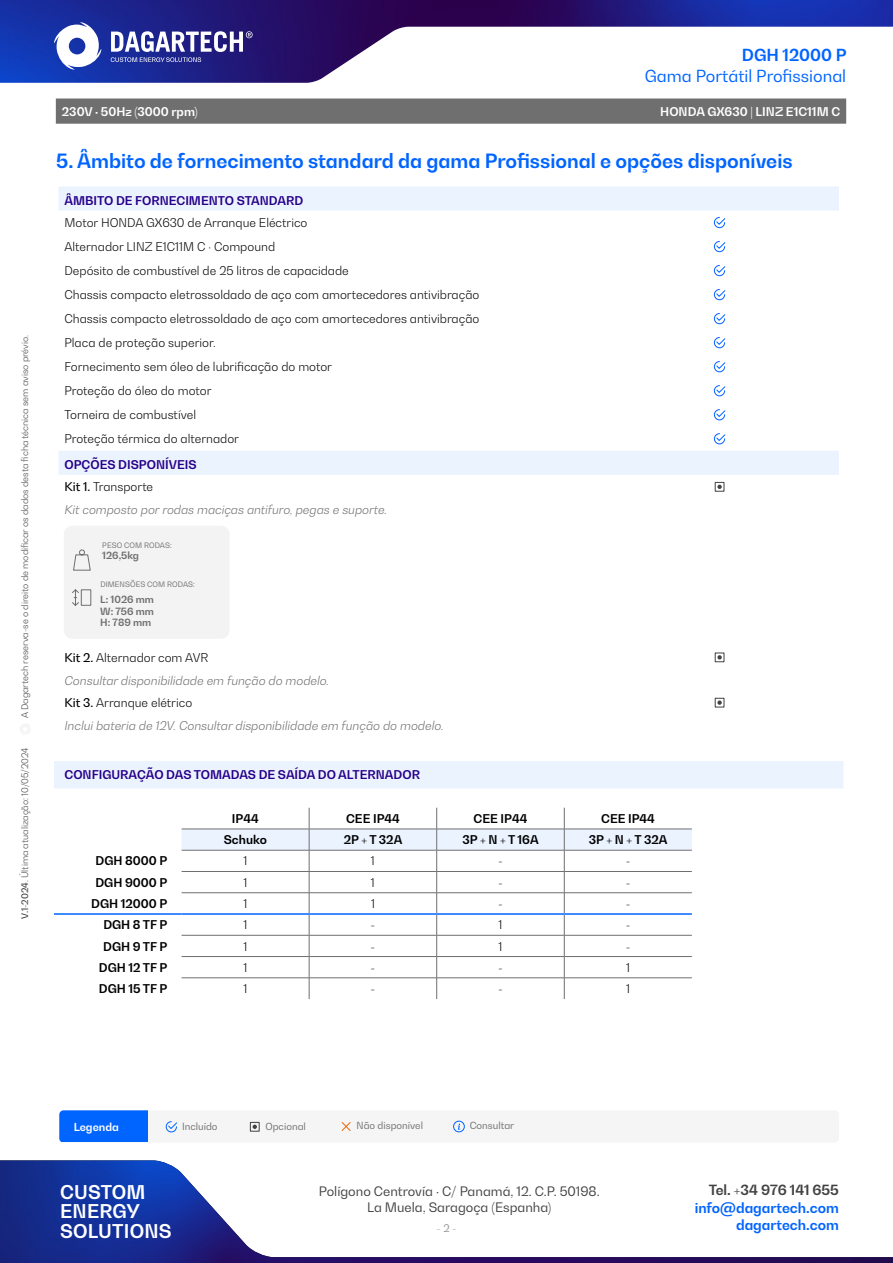
<style>
.page{position:relative;width:893px;height:1263px;background:#fff}
.page>*{position:absolute;margin:0;border:0;box-sizing:border-box;transform-origin:0 0}
.t1{font:700 19.5px "Bw Gradual";color:#0064ff}
.t2{font:700 18.75px/19.4px "Bw Gradual";letter-spacing:.01em;color:#fff}
.t3{font:16.5px "Bw Gradual";color:#0064ff}
.t4{font:700 16.5px "Bw Gradual";color:#0064ff}
.t5{font:700 13.95px "Bw Gradual";color:#0064ff}
.t6{font:700 13.95px "Bw Gradual";color:#424242}
.t7{font:12.9px/16.2px "Bw Gradual";color:#424242;text-align:center}
.t8{font:300 12px/24px "Bw Gradual";color:#000}
.t9{font:italic 300 12px/22.6px "Bw Gradual";color:#706f6f}
.t10{font:700 12px "Bw Gradual";color:#000}
.t11{font:700 12px "Bw Gradual";color:#270089}
.t12{font:700 12px "Bw Gradual";color:#fff}
.t13{font:700 10.95px "Bw Gradual";color:#fff}
.t14{font:10.5px "Bw Gradual";color:#949091}
.t15{font:700 9.9px/11.4px "Bw Gradual";color:#706f6f;text-align:justify}
.t16{font:9.75px "Bw Gradual";color:#706f6f}
.t17{font:300 9px "Bw Gradual";color:#424242}
.t18{font:7.5px "Bw Gradual";letter-spacing:.01em;color:#706f6f}
.s1{font-weight:500}
.s2{font-weight:700;font-style:normal;color:#270089}
.s3{font-weight:500;font-style:normal;color:#000}
.s4{font-style:normal;color:#000}
</style>
<div class="page">
<img style="left:0;top:0;width:893px;height:83px">
<svg style="left:111px;top:31px;width:142px;height:31px"></svg>
<svg style="left:54px;top:22px;width:47px;height:48px"></svg>
<img style="left:0;top:1160px;width:893px;height:103px">
<div style="left:59px;top:1110px;width:780px;height:33px;background:#f6f5f5;border-radius:4px"></div>
<div style="left:59px;top:1110px;width:89px;height:32px;background:#0064ff"></div>
<svg style="left:165px;top:1121px;width:12px;height:12px"></svg>
<div style="left:250px;top:1122px;width:10px;height:9px;border:1px solid #424242"></div>
<svg style="left:253px;top:1124px;width:4px;height:5px"></svg>
<div style="left:453px;top:1121px;width:12px;height:11px;border:1px solid #0064ff;border-radius:50%"></div>
<svg style="left:458px;top:1123px;width:2px;height:7px"></svg>
<svg style="left:341px;top:1122px;width:10px;height:9px"></svg>
<div style="left:56px;top:99px;width:790px;height:25px;background:#706f6f"></div>
<div style="left:64px;top:526px;width:166px;height:113px;background:#f4f3f3;border-radius:9px"></div>
<svg style="left:59px;top:186px;width:780px;height:289px"></svg>
<svg style="left:714px;top:217px;width:12px;height:11px"></svg>
<svg style="left:714px;top:241px;width:12px;height:11px"></svg>
<svg style="left:714px;top:265px;width:12px;height:11px"></svg>
<svg style="left:714px;top:289px;width:12px;height:11px"></svg>
<svg style="left:714px;top:313px;width:12px;height:11px"></svg>
<svg style="left:714px;top:337px;width:12px;height:11px"></svg>
<svg style="left:714px;top:361px;width:12px;height:12px"></svg>
<svg style="left:714px;top:385px;width:12px;height:12px"></svg>
<svg style="left:714px;top:409px;width:12px;height:12px"></svg>
<svg style="left:714px;top:433px;width:12px;height:12px"></svg>
<div style="left:715px;top:482px;width:9px;height:10px;border:1px solid #424242"></div>
<svg style="left:717px;top:485px;width:5px;height:4px"></svg>
<div style="left:715px;top:652px;width:9px;height:10px;border:1px solid #424242"></div>
<svg style="left:717px;top:655px;width:5px;height:4px"></svg>
<div style="left:715px;top:698px;width:9px;height:9px;border:1px solid #424242"></div>
<svg style="left:717px;top:700px;width:5px;height:5px"></svg>
<div style="left:54px;top:761px;width:789px;height:27px;background:#ebf3ff"></div>
<svg style="left:73px;top:549px;width:18px;height:22px"></svg>
<svg style="left:72px;top:589px;width:19px;height:17px"></svg>
<svg style="left:182px;top:808px;width:510px;height:191px"></svg>
<hr style="left:54px;top:913px;width:128px;height:2px;background:#0064ff">
<hr style="left:182px;top:913px;width:127px;height:2px;background:#0064ff">
<hr style="left:309px;top:913px;width:128px;height:2px;background:#0064ff">
<hr style="left:437px;top:913px;width:127px;height:2px;background:#0064ff">
<hr style="left:564px;top:913px;width:128px;height:2px;background:#0064ff">
<p class="t17" style="left:19px;top:718px;width:384px;rotate:-90deg">A Dagartech reserva-se o direito de modificar os dados desta ficha técnica sem aviso prévio.</p>
<p class="t17" style="left:19px;top:918px;width:173px;rotate:-90deg"><span class="s1">V.1-2024</span>. Última atualização: 10/05/2024</p>
<h3 class="t4" style="left:742px;top:44px;width:106px">DGH 12000 P</h3>
<h3 class="t3" style="left:645px;top:65px;width:203px">Gama Portátil Profissional</h3>
<p class="t12" style="left:62px;top:103px;width:138px">230V · 50Hz (3000 rpm)</p>
<p class="t12" style="left:660px;top:103px;width:181px">HONDA GX630 | LINZ E1C11M C</p>
<h1 class="t1" style="left:56px;top:148px;width:738px">5. Âmbito de fornecimento standard da gama Profissional e opções disponíveis</h1>
<p class="t11" style="left:64px;top:192px;width:240px">ÂMBITO DE FORNECIMENTO STANDARD</p>
<p class="t8" style="left:64px;top:210px;width:416px">Motor HONDA GX630 de Arranque Eléctrico<br>Alternador LINZ E1C11M C · Compound<br>Depósito de combustível de 25 litros de capacidade<br>Chassis compacto eletrossoldado de aço com amortecedores antivibração Chassis compacto eletrossoldado de aço com amortecedores antivibração Placa de proteção superior.<br>Fornecimento sem óleo de lubrificação do motor<br>Proteção do óleo do motor<br>Torneira de combustível<br>Proteção térmica do alternador</p>
<p class="t9" style="left:64px;top:453px;width:324px"><span class="s2">OPÇÕES DISPONÍVEIS<br></span><span class="s3">Kit 1.</span> <span class="s4">Transporte<br></span>Kit composto por rodas maciças antifuro, pegas e suporte.</p>
<p class="t18" style="left:102px;top:540px;width:71px">PESO COM RODAS:</p>
<p class="t15" style="left:102px;top:549px;width:38px">126,5kg</p>
<p class="t15" style="left:100px;top:594px;width:55px">L: 1026 mm W: 756 mm H: 789 mm</p>
<p class="t18" style="left:100px;top:579px;width:96px">DIMENSÕES COM RODAS:</p>
<p class="t9" style="left:64px;top:646px;width:381px"><span class="s3">Kit 2.</span> <span class="s4">Alternador com AVR<br></span>Consultar disponibilidade em função do modelo.<br><span class="s3">Kit 3.</span> <span class="s4">Arranque elétrico<br></span>Inclui bateria de 12V. Consultar disponibilidade em função do modelo.</p>
<p class="t11" style="left:64px;top:767px;width:357px">CONFIGURAÇÃO DAS TOMADAS DE SAÍDA DO ALTERNADOR</p>
<p class="t10" style="left:232px;top:811px;width:28px">IP44</p>
<p class="t10" style="left:346px;top:811px;width:55px">CEE IP44</p>
<p class="t10" style="left:474px;top:811px;width:55px">CEE IP44</p>
<p class="t10" style="left:601px;top:811px;width:55px">CEE IP44</p>
<p class="t10" style="left:224px;top:832px;width:45px">Schuko</p>
<p class="t10" style="left:344px;top:832px;width:60px">2P + T 32A</p>
<p class="t10" style="left:462px;top:832px;width:78px">3P + N + T 16A</p>
<p class="t10" style="left:589px;top:832px;width:80px">3P + N + T 32A</p>
<p class="t10" style="left:96px;top:853px;width:73px">DGH 8000 P</p>
<p class="t8" style="left:243px;top:849px;width:5px">1</p>
<p class="t8" style="left:371px;top:849px;width:5px">1</p>
<p class="t8" style="left:498px;top:849px;width:6px">-</p>
<p class="t8" style="left:626px;top:849px;width:6px">-</p>
<p class="t10" style="left:95px;top:874px;width:73px">DGH 9000 P</p>
<p class="t8" style="left:243px;top:870px;width:5px">1</p>
<p class="t8" style="left:371px;top:870px;width:5px">1</p>
<p class="t8" style="left:498px;top:870px;width:6px">-</p>
<p class="t8" style="left:626px;top:870px;width:6px">-</p>
<p class="t10" style="left:91px;top:896px;width:78px">DGH 12000 P</p>
<p class="t8" style="left:243px;top:891px;width:5px">1</p>
<p class="t8" style="left:371px;top:891px;width:5px">1</p>
<p class="t8" style="left:498px;top:891px;width:6px">-</p>
<p class="t8" style="left:626px;top:891px;width:6px">-</p>
<p class="t10" style="left:103px;top:917px;width:66px">DGH 8 TF P</p>
<p class="t8" style="left:243px;top:913px;width:5px">1</p>
<p class="t8" style="left:371px;top:913px;width:6px">-</p>
<p class="t8" style="left:499px;top:913px;width:5px">1</p>
<p class="t8" style="left:626px;top:913px;width:6px">-</p>
<p class="t10" style="left:103px;top:938px;width:66px">DGH 9 TF P</p>
<p class="t8" style="left:243px;top:934px;width:5px">1</p>
<p class="t8" style="left:371px;top:934px;width:6px">-</p>
<p class="t8" style="left:499px;top:934px;width:5px">1</p>
<p class="t8" style="left:626px;top:934px;width:6px">-</p>
<p class="t10" style="left:99px;top:959px;width:70px">DGH 12 TF P</p>
<p class="t8" style="left:243px;top:955px;width:5px">1</p>
<p class="t8" style="left:371px;top:955px;width:6px">-</p>
<p class="t8" style="left:498px;top:955px;width:6px">-</p>
<p class="t8" style="left:626px;top:955px;width:5px">1</p>
<p class="t10" style="left:99px;top:981px;width:70px">DGH 15 TF P</p>
<p class="t8" style="left:243px;top:976px;width:5px">1</p>
<p class="t8" style="left:371px;top:976px;width:6px">-</p>
<p class="t8" style="left:498px;top:976px;width:6px">-</p>
<p class="t8" style="left:626px;top:976px;width:5px">1</p>
<p class="t13" style="left:74px;top:1120px;width:47px">Legenda</p>
<p class="t16" style="left:182px;top:1120px;width:37px">Incluído</p>
<p class="t16" style="left:265px;top:1120px;width:42px">Opcional</p>
<p class="t16" style="left:357px;top:1119px;width:68px">Não disponível</p>
<p class="t16" style="left:470px;top:1119px;width:46px">Consultar</p>
<h2 class="t2" style="left:60px;top:1182px;width:113px">CUSTOM<br>ENERGY<br>SOLUTIONS</h2>
<p class="t7" style="left:319px;top:1182px;width:282px">Polígono Centrovía · C/ Panamá, 12. C.P. 50198.<br>La Muela, Saragoça (Espanha)</p>
<p class="t14" style="left:437px;top:1221px;width:21px">- 2 -</p>
<p class="t6" style="left:709px;top:1180px;width:132px">Tel. +34 976 141 655</p>
<p class="t5" style="left:695px;top:1199px;width:146px">info@dagartech.com</p>
<p class="t5" style="left:736px;top:1215px;width:104px">dagartech.com</p>
</div>
